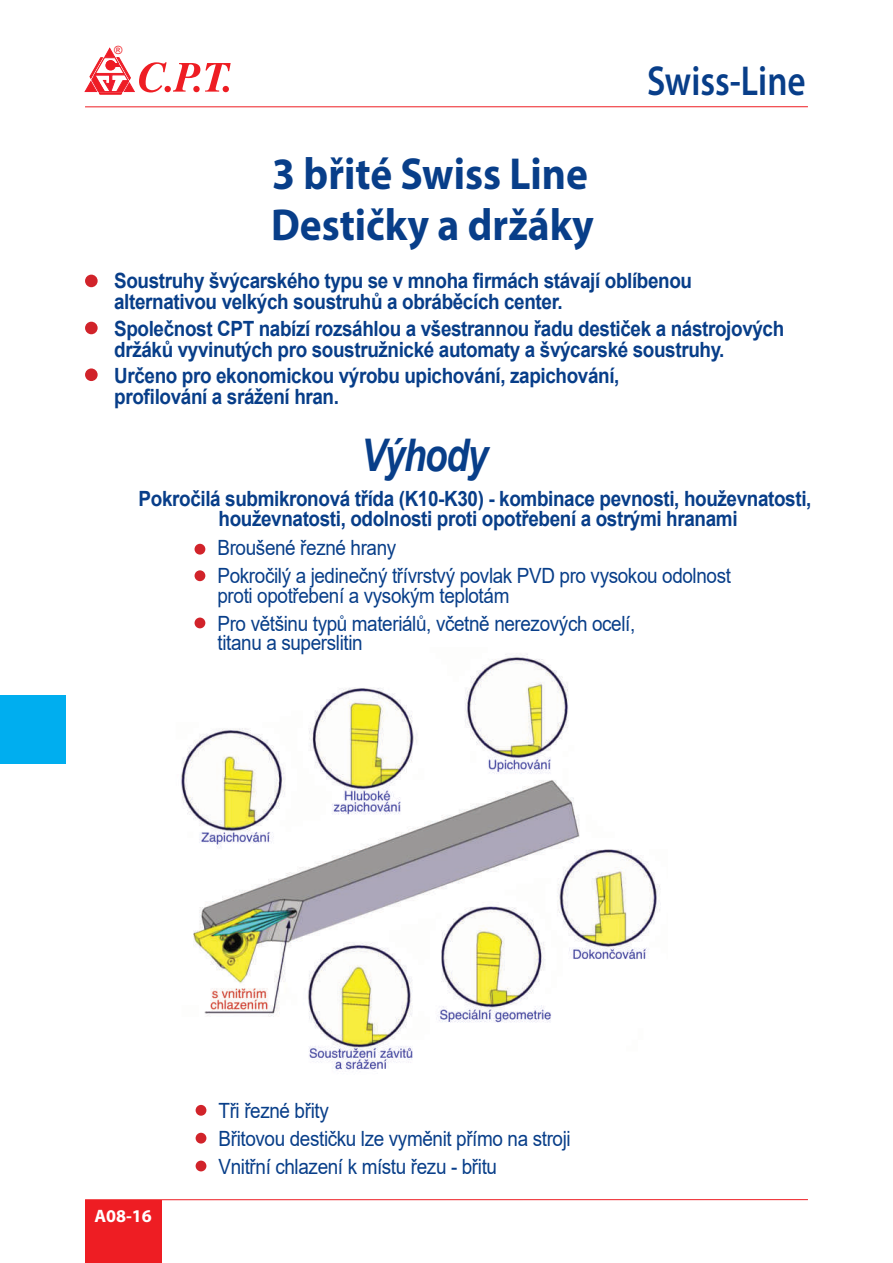
<style>
.page{position:relative;width:893px;height:1263px;background:#fff}
.page>*{position:absolute;margin:0;border:0;box-sizing:border-box;transform-origin:0 0}
.t1{font:700 45px/51px "Myriad Pro";color:#083e89;scale:.92 1}
.t2{font:italic 700 45px "Arial";letter-spacing:-.035em;color:#083e89;scale:.82 1}
.t3{font:600 42px "Myriad Pro";color:#083e89;scale:.84 1}
.t4{font:700 21px/21px "Arial";letter-spacing:-.02em;color:#083e89;scale:.9 1}
.t5{font:21px/28px "Arial";letter-spacing:-.02em;color:#083e89;scale:.9 1}
.t6{font:700 18px "Myriad Pro";color:#fff}
.t7{font:11.25px "Arial";color:#ee1d23}
</style>
<div class="page">
<hr style="left:85px;top:106px;width:723px;height:1px;background:#ee1d23">
<div style="left:85px;top:1200px;width:77px;height:63px;background:#ee1d23"></div>
<hr style="left:85px;top:1199px;width:723px;height:1px;background:#ee1d23">
<div style="left:0;top:695px;width:66px;height:68px;background:#00aeef"></div>
<svg style="left:85px;top:48px;width:146px;height:46px"></svg>
<img style="left:181px;top:654px;width:479px;height:417px">
<div style="left:85px;top:275px;width:13px;height:12px;background:#d1232a;border-radius:50%"></div>
<div style="left:85px;top:322px;width:13px;height:12px;background:#d1232a;border-radius:50%"></div>
<div style="left:85px;top:368px;width:13px;height:13px;background:#d1232a;border-radius:50%"></div>
<div style="left:195px;top:570px;width:10px;height:11px;background:#d1232a;border-radius:50%"></div>
<div style="left:195px;top:544px;width:10px;height:11px;background:#d1232a;border-radius:50%"></div>
<div style="left:195px;top:617px;width:10px;height:11px;background:#d1232a;border-radius:50%"></div>
<div style="left:196px;top:1133px;width:10px;height:10px;background:#d1232a;border-radius:50%"></div>
<div style="left:196px;top:1105px;width:10px;height:11px;background:#d1232a;border-radius:50%"></div>
<div style="left:196px;top:1160px;width:10px;height:11px;background:#d1232a;border-radius:50%"></div>
<p class="t7" style="left:114px;top:46px;width:10px">®</p>
<h2 class="t3" style="left:647px;top:64px;width:190px">Swiss-Line</h2>
<h1 class="t1" style="left:271px;top:152px;width:352px">3 břité Swiss Line<br>Destičky a držáky</h1>
<p class="t4" style="left:114px;top:272px;width:644px">Soustruhy švýcarského typu se v mnoha firmách stávají oblíbenou alternativou velkých soustruhů a obráběcích center.</p>
<p class="t4" style="left:114px;top:320px;width:746px">Společnost CPT nabízí rozsáhlou a všestrannou řadu destiček a nástrojových držáků vyvinutých pro soustružnické automaty a švýcarské soustruhy.</p>
<p class="t4" style="left:114px;top:367px;width:563px">Určeno pro ekonomickou výrobu upichování, zapichování, profilování a srážení hran.</p>
<h1 class="t2" style="left:361px;top:438px;width:156px">Výhody</h1>
<p class="t4" style="left:139px;top:491px;width:749px;line-height:19.5px;text-align:center">Pokročilá submikronová třída (K10-K30) - kombinace pevnosti, houževnatosti, houževnatosti, odolnosti proti opotřebení a ostrými hranami</p>
<p class="t5" style="left:217px;top:536px;width:572px">Broušené řezné hrany<br>Pokročilý a jedinečný třívrstvý povlak PVD pro vysokou odolnost</p>
<p class="t5" style="left:217px;top:583px;width:466px">proti opotřebení a vysokým teplotám<br>Pro většinu typů materiálů, včetně nerezových ocelí,</p>
<p class="t5" style="left:217px;top:631px;width:163px">titanu a superslitin</p>
<p class="t6" style="left:94px;top:1208px;width:59px">A08-16</p>
<p class="t5" style="left:219px;top:1098px;width:393px">Tři řezné břity<br>Břitovou destičku lze vyměnit přímo na stroji<br>Vnitřní chlazení k místu řezu - břitu</p>
</div>
